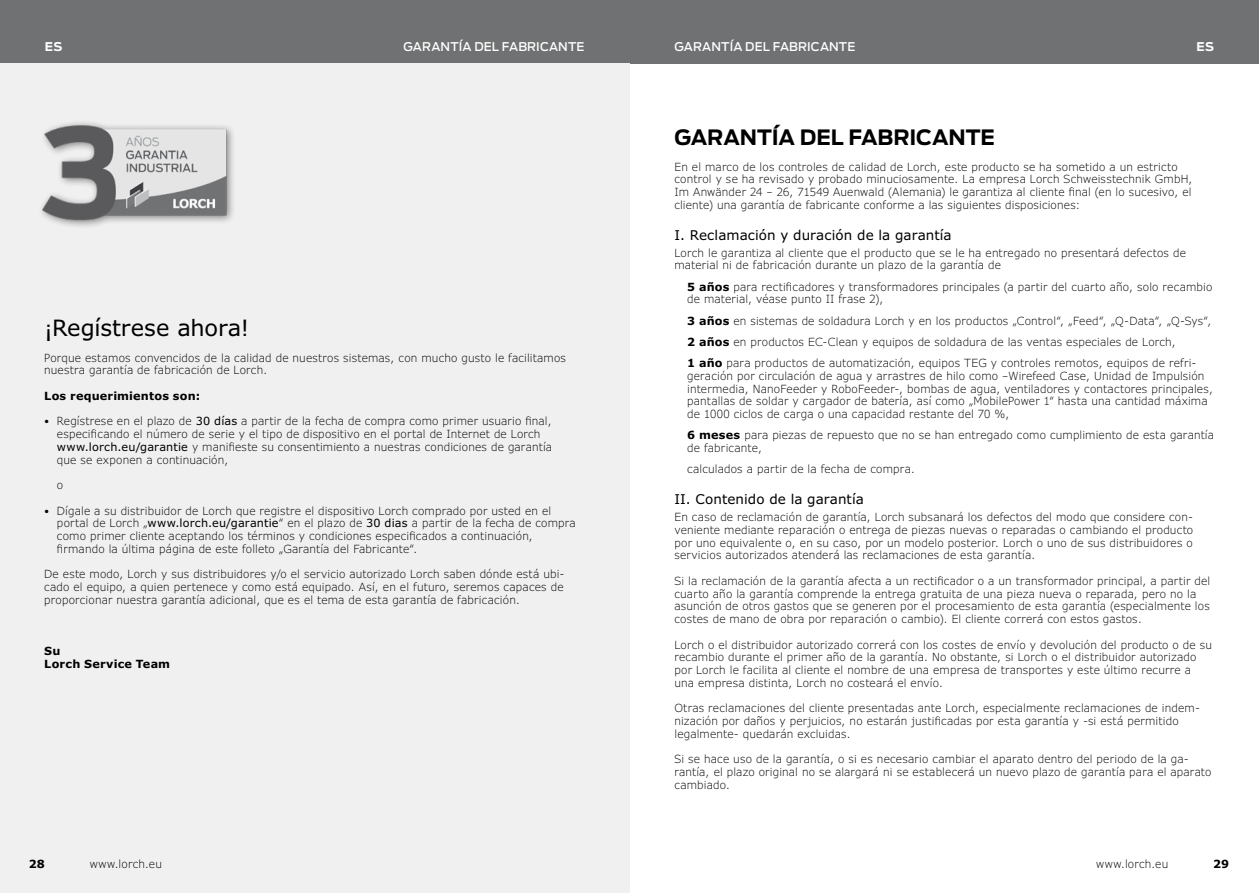
<style>
.page{position:relative;width:1259px;height:893px;background:#fff}
.page>*{position:absolute;margin:0;border:0;box-sizing:border-box;transform-origin:0 0}
.t1{font:22.5px "Verdana Pro";letter-spacing:-.005em;color:#000}
.t2{font:700 21px "Antenna";letter-spacing:-.005em;color:#000}
.t3{font:13.5px "Verdana Pro";letter-spacing:.005em;color:#000}
.t4{font:500 12px "Antenna";letter-spacing:.01em;color:#fff}
.t5{font:700 12px "Antenna";color:#fff}
.t6{font:300 11.25px/12.8px "Verdana Pro";letter-spacing:.015em;color:#000}
.t7{font:700 11.25px/12.8px "Verdana Pro";letter-spacing:.02em;color:#000}
.s1{font-weight:400}
.s2{font-weight:700}
</style>
<div class="page">
<div style="left:0;top:0;width:1259px;height:64px;background:#707172"></div>
<div style="left:0;top:64px;width:629px;height:829px;background:#f0f0f1"></div>
<img style="left:41px;top:122px;width:192px;height:105px">
<p class="t5" style="left:45px;top:38px;width:19px">ES</p>
<p class="t4" style="left:403px;top:38px;width:182px">GARANTÍA DEL FABRICANTE</p>
<p class="t4" style="left:674px;top:38px;width:182px">GARANTÍA DEL FABRICANTE</p>
<p class="t5" style="left:1196px;top:38px;width:19px">ES</p>
<h1 class="t1" style="left:44px;top:314px;width:206px">¡Regístrese ahora!</h1>
<p class="t6" style="left:44px;top:351px;width:523px">Porque estamos convencidos de la calidad de nuestros sistemas, con mucho gusto le facilitamos nuestra garantía de fabricación de Lorch.</p>
<p class="t7" style="left:44px;top:389px;width:157px">Los requerimientos son:</p>
<p class="t6" style="left:57px;top:415px;width:496px;text-indent:-13px">• Regístrese en el plazo de <span class="s1">30 días</span> a partir de la fecha de compra como primer usuario final, especificando el número de serie y el tipo de dispositivo en el portal de Internet de Lorch <span class="s1">www.lorch.eu/garantie</span> y manifieste su consentimiento a nuestras condiciones de garantía que se exponen a continuación,</p>
<p class="t6" style="left:57px;top:479px;width:8px">o</p>
<p class="t6" style="left:57px;top:504px;width:520px;text-indent:-13px">• Dígale a su distribuidor de Lorch que registre el dispositivo Lorch comprado por usted en el portal de Lorch „<span class="s1">www.lorch.eu/garantie</span>“ en el plazo de <span class="s1">30 dias</span> a partir de la fecha de compra como primer cliente aceptando los términos y condiciones especificados a continuación, firmando la última página de este folleto „Garantía del Fabricante“.</p>
<p class="t6" style="left:44px;top:568px;width:522px;text-align:justify">De este modo, Lorch y sus distribuidores y/o el servicio autorizado Lorch saben dónde está ubi&shy;cado el equipo, a quien pertenece y como está equipado. Así, en el futuro, seremos capaces de proporcionar nuestra garantía adicional, que es el tema de esta garantía de fabricación.</p>
<p class="t7" style="left:44px;top:644px;width:127px">Su<br>Lorch Service Team</p>
<h2 class="t2" style="left:674px;top:122px;width:322px">GARANTÍA DEL FABRICANTE</h2>
<p class="t6" style="left:674px;top:160px;width:520px">En el marco de los controles de calidad de Lorch, este producto se ha sometido a un estricto control y se ha revisado y probado minuciosamente. La empresa Lorch Schweisstechnik GmbH, Im Anwänder 24 – 26, 71549 Auenwald (Alemania) le garantiza al cliente final (en lo sucesivo, el cliente) una garantía de fabricante conforme a las siguientes disposiciones:</p>
<p class="t3" style="left:674px;top:226px;width:279px">I. Reclamación y duración de la garantía</p>
<p class="t6" style="left:674px;top:246px;width:513px">Lorch le garantiza al cliente que el producto que se le ha entregado no presentará defectos de material ni de fabricación durante un plazo de la garantía de</p>
<p class="t6" style="left:687px;top:280px;width:526px"><span class="s2">5 años</span> para rectificadores y transformadores principales (a partir del cuarto año, solo recambio de material, véase punto II frase 2),</p>
<p class="t6" style="left:687px;top:310px;width:526px;line-height:21.3px"><span class="s2">3 años</span> en sistemas de soldadura Lorch y en los productos „Control“, „Feed“, „Q-Data“, „Q-Sys“,<br><span class="s2">2 años</span> en productos EC-Clean y equipos de soldadura de las ventas especiales de Lorch,<br><span class="s2">1 año</span> para productos de automatización, equipos TEG y controles remotos, equipos de refri-</p>
<p class="t6" style="left:687px;top:370px;width:527px">geración por circulación de agua y arrastres de hilo como –Wirefeed Case, Unidad de Impulsión intermedia, NanoFeeder y RoboFeeder-, bombas de agua, ventiladores y contactores principales, pantallas de soldar y cargador de batería, así como „MobilePower 1“ hasta una cantidad máxima de 1000 ciclos de carga o una capacidad restante del 70 %,</p>
<p class="t6" style="left:687px;top:429px;width:528px"><span class="s2">6 meses</span> para piezas de repuesto que no se han entregado como cumplimiento de esta garantía de fabricante,</p>
<p class="t6" style="left:687px;top:463px;width:229px">calculados a partir de la fecha de compra.</p>
<p class="t3" style="left:674px;top:491px;width:191px">II. Contenido de la garantía</p>
<p class="t6" style="left:674px;top:511px;width:520px;text-align:justify">En caso de reclamación de garantía, Lorch subsanará los defectos del modo que considere con&shy;veniente mediante reparación o entrega de piezas nuevas o reparadas o cambiando el producto por uno equivalente o, en su caso, por un modelo posterior. Lorch o uno de sus distribuidores o servicios autorizados atenderá las reclamaciones de esta garantía.</p>
<p class="t6" style="left:674px;top:575px;width:537px">Si la reclamación de la garantía afecta a un rectificador o a un transformador principal, a partir del cuarto año la garantía comprende la entrega gratuita de una pieza nueva o reparada, pero no la asunción de otros gastos que se generen por el procesamiento de esta garantía (especialmente los costes de mano de obra por reparación o cambio). El cliente correrá con estos gastos.</p>
<p class="t6" style="left:674px;top:638px;width:539px">Lorch o el distribuidor autorizado correrá con los costes de envío y devolución del producto o de su recambio durante el primer año de la garantía. No obstante, si Lorch o el distribuidor autorizado por Lorch le facilita al cliente el nombre de una empresa de transportes y este último recurre a una empresa distinta, Lorch no costeará el envío.</p>
<p class="t6" style="left:674px;top:702px;width:527px">Otras reclamaciones del cliente presentadas ante Lorch, especialmente reclamaciones de indem&shy;nización por daños y perjuicios, no estarán justificadas por esta garantía y -si está permitido legalmente- quedarán excluidas.</p>
<p class="t6" style="left:674px;top:753px;width:538px">Si se hace uso de la garantía, o si es necesario cambiar el aparato dentro del periodo de la ga&shy;rantía, el plazo original no se alargará ni se establecerá un nuevo plazo de garantía para el aparato cambiado.</p>
<p class="t7" style="left:29px;top:857px;width:18px">28</p>
<p class="t6" style="left:90px;top:858px;width:73px">www.lorch.eu</p>
<p class="t6" style="left:1096px;top:858px;width:73px">www.lorch.eu</p>
<p class="t7" style="left:1213px;top:857px;width:18px">29</p>
</div>
